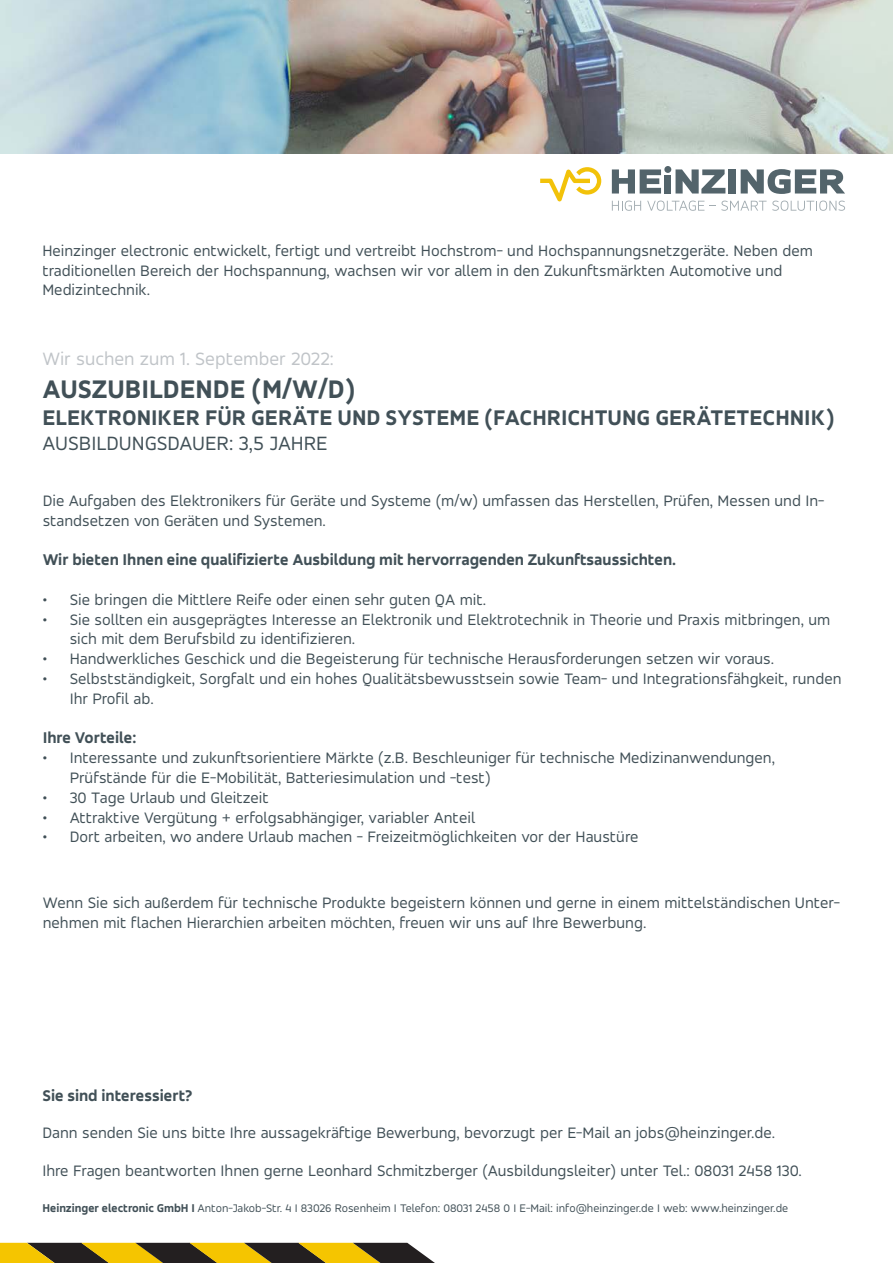
<style>
.page{position:relative;width:893px;height:1263px;background:#fff}
.page>*{position:absolute;margin:0;border:0;box-sizing:border-box;transform-origin:0 0}
.t1{font:800 27px "Accord";color:#415057}
.t2{font:800 22.5px "Accord";color:#415057}
.t3{font:21px "Accord";color:#415057}
.t4{font:19.5px "Accord";color:#c0c4c8}
.t5{font:16.5px/19.8px "Accord";color:#415057}
.t6{font:800 16.5px "Accord";color:#415057}
.t7{font:12px "Accord";color:#415057}
.s1{font-weight:800}
</style>
<div class="page">
<svg style="left:612px;top:169px;width:49px;height:24px"></svg>
<div style="left:664px;top:175px;width:7px;height:18px;background:#53646b"></div>
<svg style="left:675px;top:169px;width:50px;height:24px"></svg>
<div style="left:729px;top:169px;width:7px;height:24px;background:#53646b"></div>
<svg style="left:741px;top:169px;width:104px;height:25px"></svg>
<div style="left:664px;top:166px;width:7px;height:7px;background:#53646b;border-radius:50%"></div>
<svg style="left:612px;top:201px;width:29px;height:10px"></svg>
<svg style="left:647px;top:201px;width:198px;height:10px"></svg>
<svg style="left:540px;top:167px;width:61px;height:34px"></svg>
<svg style="left:0;top:1243px;width:435px;height:20px;background:#8c7418"></svg>
<img style="left:0;top:0;width:893px;height:153px">
<p class="t5" style="left:42px;top:240px;width:772px">Heinzinger electronic entwickelt, fertigt und vertreibt Hochstrom- und Hochspannungsnetzgeräte. Neben dem traditionellen Bereich der Hochspannung, wachsen wir vor allem in den Zukunftsmärkten Automotive und</p>
<p class="t5" style="left:42px;top:280px;width:109px">Medizintechnik.</p>
<p class="t4" style="left:43px;top:347px;width:293px">Wir suchen zum 1. September 2022:</p>
<p class="t1" style="left:43px;top:372px;width:314px">AUSZUBILDENDE (M/W/D)</p>
<p class="t2" style="left:43px;top:404px;width:793px">ELEKTRONIKER FÜR GERÄTE UND SYSTEME (FACHRICHTUNG GERÄTETECHNIK)</p>
<p class="t3" style="left:43px;top:431px;width:287px">AUSBILDUNGSDAUER: 3,5 JAHRE</p>
<p class="t5" style="left:43px;top:490px;width:783px">Die Aufgaben des Elektronikers für Geräte und Systeme (m/w) umfassen das Herstellen, Prüfen, Messen und In&shy;standsetzen von Geräten und Systemen.</p>
<p class="t6" style="left:43px;top:550px;width:635px">Wir bieten Ihnen eine qualifizierte Ausbildung mit hervorragenden Zukunftsaussichten.</p>
<p class="t5" style="left:43px;top:589px;width:445px">• Sie bringen die Mittlere Reife oder einen sehr guten QA mit.</p>
<p class="t5" style="left:70px;top:609px;width:762px;text-indent:-27px">• Sie sollten ein ausgeprägtes Interesse an Elektronik und Elektrotechnik in Theorie und Praxis mitbringen, um sich mit dem Berufsbild zu identifizieren.</p>
<p class="t5" style="left:43px;top:649px;width:733px">• Handwerkliches Geschick und die Begeisterung für technische Herausforderungen setzen wir voraus.</p>
<p class="t5" style="left:70px;top:668px;width:773px;text-indent:-27px">• Selbstständigkeit, Sorgfalt und ein hohes Qualitätsbewusstsein sowie Team- und Integrationsfähgkeit, runden<br>Ihr Profil ab.</p>
<p class="t6" style="left:43px;top:728px;width:95px">Ihre Vorteile:</p>
<p class="t5" style="left:70px;top:748px;width:707px;text-indent:-27px">• Interessante und zukunftsorientiere Märkte (z.B. Beschleuniger für technische Medizinanwendungen,<br>Prüfstände für die E-Mobilität, Batteriesimulation und -test)</p>
<p class="t5" style="left:43px;top:787px;width:228px">• 30 Tage Urlaub und Gleitzeit</p>
<p class="t5" style="left:43px;top:807px;width:434px">• Attraktive Vergütung + erfolgsabhängiger, variabler Anteil</p>
<p class="t5" style="left:43px;top:827px;width:597px">• Dort arbeiten, wo andere Urlaub machen - Freizeitmöglichkeiten vor der Haustüre</p>
<p class="t5" style="left:43px;top:892px;width:798px">Wenn Sie sich außerdem für technische Produkte begeistern können und gerne in einem mittelständischen Unter&shy;nehmen mit flachen Hierarchien arbeiten möchten, freuen wir uns auf Ihre Bewerbung.</p>
<p class="t6" style="left:42px;top:1085px;width:152px">Sie sind interessiert?</p>
<p class="t5" style="left:42px;top:1123px;width:734px">Dann senden Sie uns bitte Ihre aussagekräftige Bewerbung, bevorzugt per E-Mail an jobs@heinzinger.de.</p>
<p class="t5" style="left:42px;top:1161px;width:761px">Ihre Fragen beantworten Ihnen gerne Leonhard Schmitzberger (Ausbildungsleiter) unter Tel.: 08031 2458 130.</p>
<p class="t7" style="left:42px;top:1201px;width:747px"><span class="s1">Heinzinger electronic GmbH I</span> Anton-Jakob-Str. 4 I 83026 Rosenheim I Telefon: 08031 2458 0 I E-Mail: info@heinzinger.de I web: www.heinzinger.de</p>
</div>
